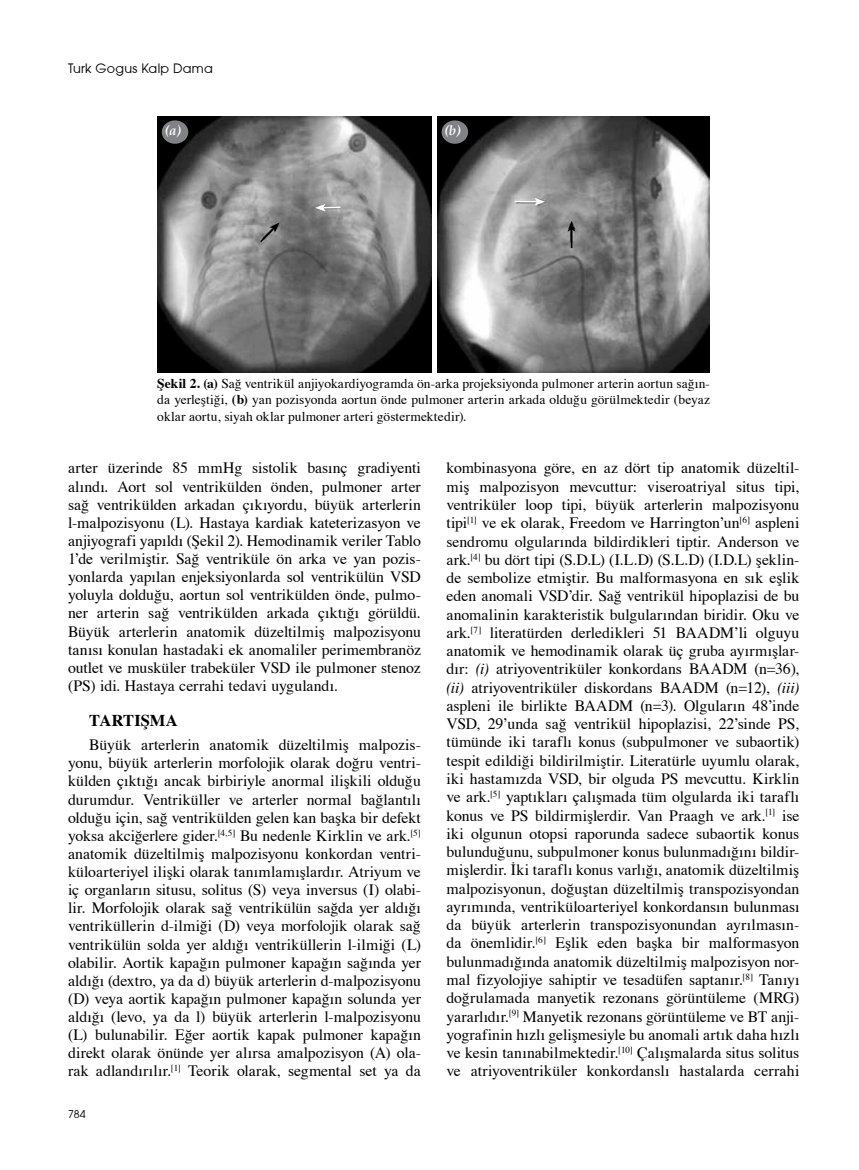
<style>
.page{position:relative;width:859px;height:1170px;background:#fff}
.page>*{position:absolute;margin:0;border:0;box-sizing:border-box;transform-origin:0 0}
.t1{font:700 16.5px "Times";letter-spacing:.01em;color:#000}
.t2{font:15.75px/18.3px "Times";color:#000;text-align:justify}
.t3{font:13.5px/16.5px "Times";letter-spacing:.01em;color:#000;text-align:justify}
.t4{font:italic 700 13.5px "Palatino";color:#fff}
.t5{font:12.75px "Avant Garde";letter-spacing:.02em;color:#000}
.t6{font:10.5px "Avant Garde";color:#000}
.s1{font-weight:700}
.s2{font-style:italic}
</style>
<div class="page">
<img style="left:157px;top:116px;width:553px;height:256px">
<div style="left:432px;top:115px;width:5px;height:259px;background:#fff"></div>
<svg style="left:259px;top:222px;width:20px;height:22px"></svg>
<svg style="left:568px;top:221px;width:7px;height:27px"></svg>
<svg style="left:315px;top:204px;width:25px;height:7px"></svg>
<svg style="left:515px;top:198px;width:30px;height:7px"></svg>
<div style="left:162px;top:120px;width:26px;height:24px;background:#808285;border-radius:50%"></div>
<div style="left:442px;top:120px;width:26px;height:24px;background:#808285;border-radius:50%"></div>
<p class="t5" style="left:68px;top:61px;width:146px">Turk Gogus Kalp Dama</p>
<p class="t4" style="left:165px;top:122px;width:18px">(a)</p>
<p class="t4" style="left:445px;top:122px;width:17px">(b)</p>
<p class="t3" style="left:157px;top:374px;width:554px"><span class="s1">Şekil 2. (a)</span> Sağ ventrikül anjiyokardiyogramda ön-arka projeksiyonda pulmoner arterin aortun sağın&shy;da yerleştiği, <span class="s1">(b)</span> yan pozisyonda aortun önde pulmoner arterin arkada olduğu görülmektedir (beyaz oklar aortu, siyah oklar pulmoner arteri göstermektedir).</p>
<p class="t2" style="left:68px;top:459px;width:354px">arter üzerinde 85 mmHg sistolik basınç gradiyenti alındı. Aort sol ventrikülden önden, pulmoner arter sağ ventrikülden arkadan çıkıyordu, büyük arterlerin l-malpozisyonu (L). Hastaya kardiak kateterizasyon ve anjiyografi yapıldı (Şekil 2). Hemodinamik veriler Tablo 1’de verilmiştir. Sağ ventriküle ön arka ve yan pozis&shy;yonlarda yapılan enjeksiyonlarda sol ventrikülün VSD yoluyla dolduğu, aortun sol ventrikülden önde, pulmo&shy;ner arterin sağ ventrikülden arkada çıktığı görüldü.<br>Büyük arterlerin anatomik düzeltilmiş malpozisyonu tanısı konulan hastadaki ek anomaliler perimembranöz outlet ve musküler trabeküler VSD ile pulmoner stenoz (PS) idi. Hastaya cerrahi tedavi uygulandı.</p>
<p class="t1" style="left:89px;top:704px;width:90px">TARTIŞMA</p>
<p class="t2" style="left:68px;top:735px;width:354px;text-indent:21px">Büyük arterlerin anatomik düzeltilmiş malpozis&shy;yonu, büyük arterlerin morfolojik olarak doğru ventri&shy;külden çıktığı ancak birbiriyle anormal ilişkili olduğu durumdur. Ventriküller ve arterler normal bağlantılı olduğu için, sağ ventrikülden gelen kan başka bir defekt yoksa akciğerlere gider.<sup>[4,5]</sup> Bu nedenle Kirklin ve ark.<sup>[5] </sup>anatomik düzeltilmiş malpozisyonu konkordan ventri&shy;küloarteriyel ilişki olarak tanımlamışlardır. Atriyum ve iç organların situsu, solitus (S) veya inversus (I) olabi&shy;lir. Morfolojik olarak sağ ventrikülün sağda yer aldığı ventriküllerin d-ilmiği (D) veya morfolojik olarak sağ ventrikülün solda yer aldığı ventriküllerin l-ilmiği (L) olabilir. Aortik kapağın pulmoner kapağın sağında yer aldığı (dextro, ya da d) büyük arterlerin d-malpozisyonu (D) veya aortik kapağın pulmoner kapağın solunda yer aldığı (levo, ya da l) büyük arterlerin l-malpozisyonu (L) bulunabilir. Eğer aortik kapak pulmoner kapağın direkt olarak önünde yer alırsa amalpozisyon (A) ola&shy;rak adlandırılır.<sup>[1]</sup> Teorik olarak, segmental set ya da</p>
<p class="t6" style="left:68px;top:1107px;width:19px">784</p>
<p class="t2" style="left:446px;top:458px;width:354px">kombinasyona göre, en az dört tip anatomik düzeltil&shy;miş malpozisyon mevcuttur: viseroatriyal situs tipi, ventriküler loop tipi, büyük arterlerin malpozisyonu tipi<sup>[1]</sup> ve ek olarak, Freedom ve Harrington’un<sup>[6]</sup> aspleni sendromu olgularında bildirdikleri tiptir. Anderson ve ark.<sup>[4]</sup> bu dört tipi (S.D.L) (I.L.D) (S.L.D) (I.D.L) şeklin&shy;de sembolize etmiştir. Bu malformasyona en sık eşlik eden anomali VSD’dir. Sağ ventrikül hipoplazisi de bu anomalinin karakteristik bulgularından biridir. Oku ve ark.<sup>[7]</sup> literatürden derledikleri 51 BAADM’li olguyu anatomik ve hemodinamik olarak üç gruba ayırmışlar&shy;dır: <span class="s2">(i)</span> atriyoventriküler konkordans BAADM (n=36), <span class="s2">(ii)</span> atriyoventriküler diskordans BAADM (n=12), <span class="s2">(iii) </span>aspleni ile birlikte BAADM (n=3). Olguların 48’inde VSD, 29’unda sağ ventrikül hipoplazisi, 22’sinde PS, tümünde iki taraflı konus (subpulmoner ve subaortik) tespit edildiği bildirilmiştir. Literatürle uyumlu olarak, iki hastamızda VSD, bir olguda PS mevcuttu. Kirklin ve ark.<sup>[5]</sup> yaptıkları çalışmada tüm olgularda iki taraflı konus ve PS bildirmişlerdir. Van Praagh ve ark.<sup>[1]</sup> ise iki olgunun otopsi raporunda sadece subaortik konus bulunduğunu, subpulmoner konus bulunmadığını bildir&shy;mişlerdir. İki taraflı konus varlığı, anatomik düzeltilmiş malpozisyonun, doğuştan düzeltilmiş transpozisyondan ayrımında, ventriküloarteriyel konkordansın bulunması da büyük arterlerin transpozisyonundan ayrılmasın&shy;da önemlidir.<sup>[6]</sup> Eşlik eden başka bir malformasyon bulunmadığında anatomik düzeltilmiş malpozisyon nor&shy;mal fizyolojiye sahiptir ve tesadüfen saptanır.<sup>[8]</sup> Tanıyı doğrulamada manyetik rezonans görüntüleme (MRG) yararlıdır.<sup>[9]</sup> Manyetik rezonans görüntüleme ve BT anji&shy;yografinin hızlı gelişmesiyle bu anomali artık daha hızlı ve kesin tanınabilmektedir.<sup>[10]</sup> Çalışmalarda situs solitus ve atriyoventriküler konkordanslı hastalarda cerrahi</p>
</div>
